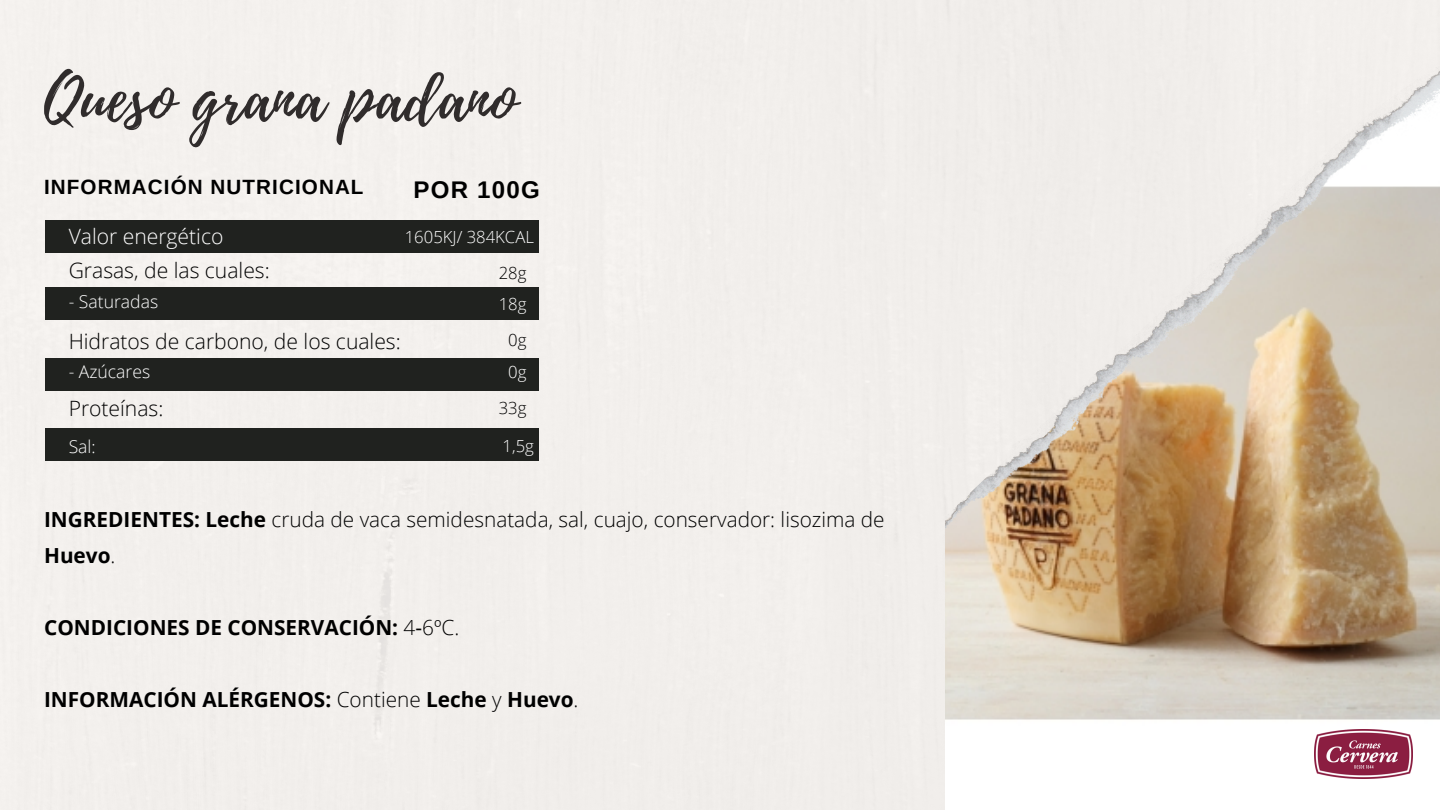
<style>
.page{position:relative;width:1440px;height:810px;background:#f2efec}
.page>*{position:absolute;margin:0;border:0;box-sizing:border-box;transform-origin:0 0}
.t1{font:66px "Playlist Script";color:#302c2c}
.t2{font:700 24.1px "Arimo";letter-spacing:.05em;color:#000}
.t3{font:300 21.1px "Open Sans";color:#000}
.t4{font:300 21.1px "Open Sans";color:#fff}
.t5{font:300 20.8px/36px "Open Sans";color:#000}
.t6{font:700 20.8px "Open Sans";color:#000}
.t7{font:700 20.6px "Arimo";letter-spacing:.05em;color:#000}
.t8{font:300 17.6px "Open Sans";color:#fff}
.t9{font:300 16.7px "Open Sans";color:#fff}
.t10{font:300 16.7px "Open Sans";color:#000}
.s1{font-weight:700}
.s2{font-weight:300}
.s3{font-family:"Noto Sans";font-weight:400}
</style>
<div class="page">
<img style="left:945px;top:585px;width:495px;height:225px">
<img style="left:945px;top:45px;width:495px;height:540px">
<div style="left:45px;top:220px;width:493px;height:33px;background:#20221f"></div>
<div style="left:45px;top:429px;width:493px;height:32px;background:#20221f"></div>
<div style="left:45px;top:358px;width:493px;height:33px;background:#20221f"></div>
<div style="left:45px;top:287px;width:493px;height:33px;background:#20221f"></div>
<img style="left:1314px;top:729px;width:99px;height:50px">
<p class="t1" style="left:44px;top:51px;width:474px">Queso grana padano</p>
<p class="t7" style="left:44px;top:176px;width:321px">INFORMACIÓN NUTRICIONAL</p>
<p class="t4" style="left:69px;top:222px;width:156px">Valor energético</p>
<p class="t2" style="left:413px;top:176px;width:128px">POR 100G</p>
<p class="t9" style="left:405px;top:225px;width:131px">1605KJ/ 384KCAL</p>
<p class="t3" style="left:69px;top:256px;width:203px">Grasas, de las cuales:</p>
<p class="t10" style="left:499px;top:261px;width:29px">28g</p>
<p class="t8" style="left:69px;top:289px;width:91px">- Saturadas</p>
<p class="t9" style="left:499px;top:292px;width:29px">18g</p>
<p class="t3" style="left:69px;top:326px;width:334px">Hidratos de carbono, de los cuales:</p>
<p class="t10" style="left:508px;top:328px;width:20px">0g</p>
<p class="t8" style="left:69px;top:359px;width:83px">- Azúcares</p>
<p class="t9" style="left:508px;top:360px;width:20px">0g</p>
<p class="t3" style="left:69px;top:393px;width:96px">Proteínas:</p>
<p class="t10" style="left:499px;top:396px;width:29px">33g</p>
<p class="t8" style="left:69px;top:434px;width:29px">Sal:</p>
<p class="t9" style="left:503px;top:434px;width:33px">1,5g</p>
<p class="t5" style="left:44px;top:501px;width:842px"><span class="s1">INGREDIENTES: Leche</span> cruda de vaca semidesnatada, sal, cuajo, conservador: lisozima de<br><span class="s1">Huevo</span>.</p>
<p class="t6" style="left:44px;top:612px;width:417px">CONDICIONES DE CONSERVACIÓN: <span class="s2">4</span><span class="s3">‐</span><span class="s2">6ºC.</span></p>
<p class="t6" style="left:44px;top:684px;width:536px">INFORMACIÓN ALÉRGENOS: <span class="s2">Contiene</span> Leche <span class="s2">y</span> Huevo<span class="s2">.</span></p>
</div>
